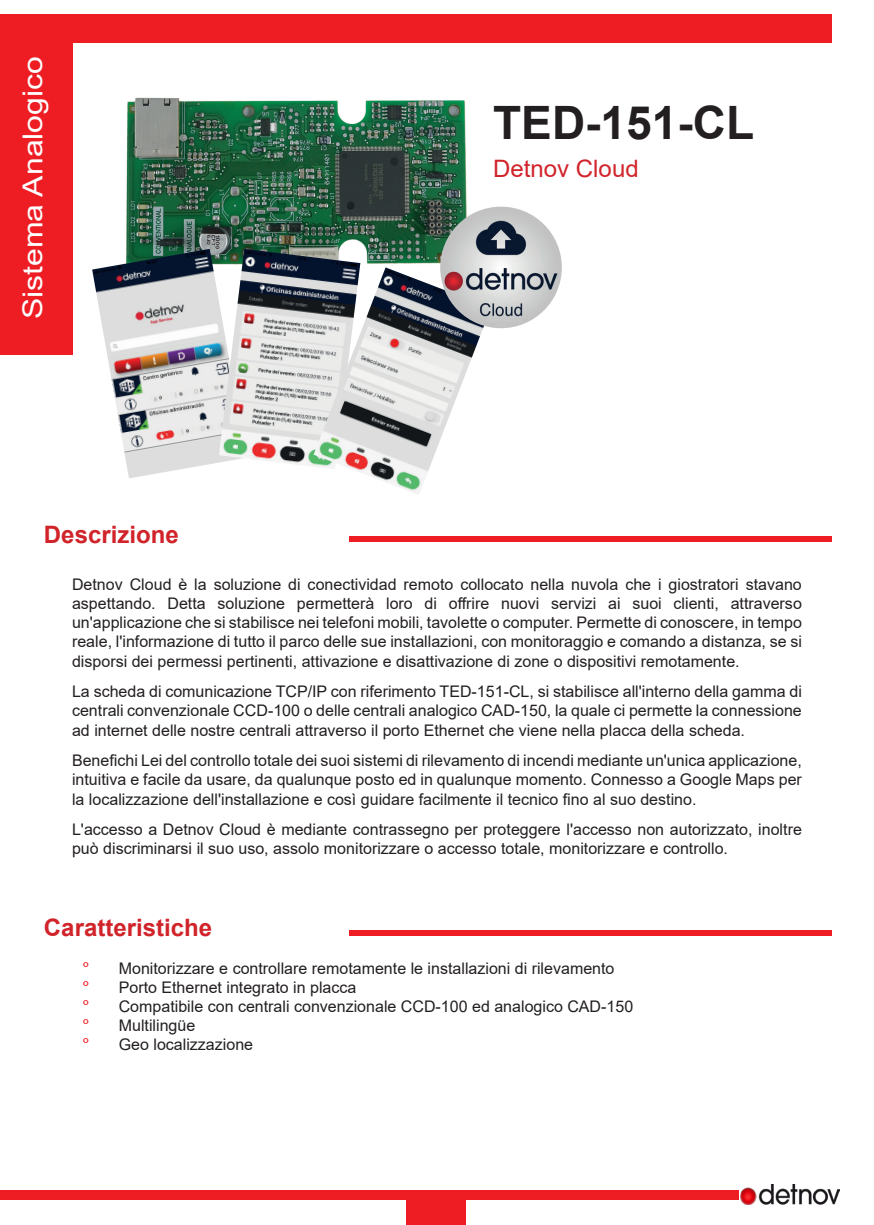
<style>
.page{position:relative;width:874px;height:1225px;background:#fff}
.page>*{position:absolute;margin:0;border:0;box-sizing:border-box;transform-origin:0 0}
.t1{font:700 46px "Arial";color:#231f20}
.t2{font:27.6px "Arial";color:#fff;scale:1.16 1}
.t3{font:700 24px "Arial";color:#d1232a}
.t4{font:24px "Arial";color:#d1232a}
.t5{font:18px "Minion Pro";color:#ee1d23}
.t6{font:16px/19.2px "Arial";color:#231f20;text-align:justify}
</style>
<div class="page">
<div style="left:0;top:15px;width:831px;height:28px;background:#ee1d23"></div>
<div style="left:0;top:15px;width:73px;height:339px;background:#ee1d23"></div>
<div style="left:0;top:1189px;width:738px;height:10px;background:#ee1d23"></div>
<div style="left:406px;top:1199px;width:59px;height:26px;background:#ee1d23"></div>
<img style="left:740px;top:1184px;width:99px;height:20px">
<div style="left:349px;top:536px;width:482px;height:5px;background:#ee1d23"></div>
<div style="left:349px;top:929px;width:482px;height:6px;background:#ee1d23"></div>
<img style="left:126px;top:97px;width:352px;height:169px">
<img style="left:92px;top:249px;width:127px;height:229px">
<img style="left:219px;top:249px;width:141px;height:218px">
<img style="left:313px;top:267px;width:174px;height:227px">
<img style="left:440px;top:207px;width:121px;height:121px;border-radius:61px">
<h2 class="t2" style="left:14px;top:319px;width:228px;rotate:-90deg">Sistema Analogico</h2>
<p class="t3" style="left:44px;top:518px;width:136px">Descrizione</p>
<p class="t1" style="left:493px;top:90px;width:262px">TED-151-CL</p>
<p class="t4" style="left:493px;top:152px;width:147px">Detnov Cloud</p>
<p class="t6" style="left:72px;top:574px;width:731px">Detnov Cloud è la soluzione di conectividad remoto collocato nella nuvola che i giostratori stavano aspettando. Detta soluzione permetterà loro di offrire nuovi servizi ai suoi clienti, attraverso un'applicazione che si stabilisce nei telefoni mobili, tavolette o computer. Permette di conoscere, in tempo reale, l'informazione di tutto il parco delle sue installazioni, con monitoraggio e comando a distanza, se si disporsi dei permessi pertinenti, attivazione e disattivazione di zone o dispositivi remotamente.</p>
<p class="t6" style="left:72px;top:682px;width:731px">La scheda di comunicazione TCP/IP con riferimento TED-151-CL, si stabilisce all'interno della gamma di centrali convenzionale CCD-100 o delle centrali analogico CAD-150, la quale ci permette la connessione ad internet delle nostre centrali attraverso il porto Ethernet che viene nella placca della scheda.</p>
<p class="t6" style="left:72px;top:751px;width:731px">Benefichi Lei del controllo totale dei suoi sistemi di rilevamento di incendi mediante un'unica applicazione, intuitiva e facile da usare, da qualunque posto ed in qualunque momento. Connesso a Google Maps per la localizzazione dell'installazione e così guidare facilmente il tecnico fino al suo destino.</p>
<p class="t6" style="left:72px;top:820px;width:731px">L'accesso a Detnov Cloud è mediante contrassegno per proteggere l'accesso non autorizzato, inoltre può discriminarsi il suo uso, assolo monitorizzare o accesso totale, monitorizzare e controllo.</p>
<p class="t3" style="left:44px;top:910px;width:170px">Caratteristiche</p>
<p class="t5" style="left:83px;top:955px;width:8px">°</p>
<p class="t6" style="left:119px;top:958px;width:497px">Monitorizzare e controllare remotamente le installazioni di rilevamento</p>
<p class="t5" style="left:83px;top:975px;width:8px">°</p>
<p class="t6" style="left:119px;top:977px;width:239px">Porto Ethernet integrato in placca</p>
<p class="t5" style="left:83px;top:994px;width:8px">°</p>
<p class="t6" style="left:119px;top:996px;width:515px">Compatibile con centrali convenzionale CCD-100 ed analogico CAD-150</p>
<p class="t5" style="left:83px;top:1013px;width:8px">°</p>
<p class="t6" style="left:119px;top:1016px;width:78px">Multilingüe</p>
<p class="t5" style="left:83px;top:1032px;width:8px">°</p>
<p class="t6" style="left:119px;top:1035px;width:136px">Geo localizzazione</p>
</div>
